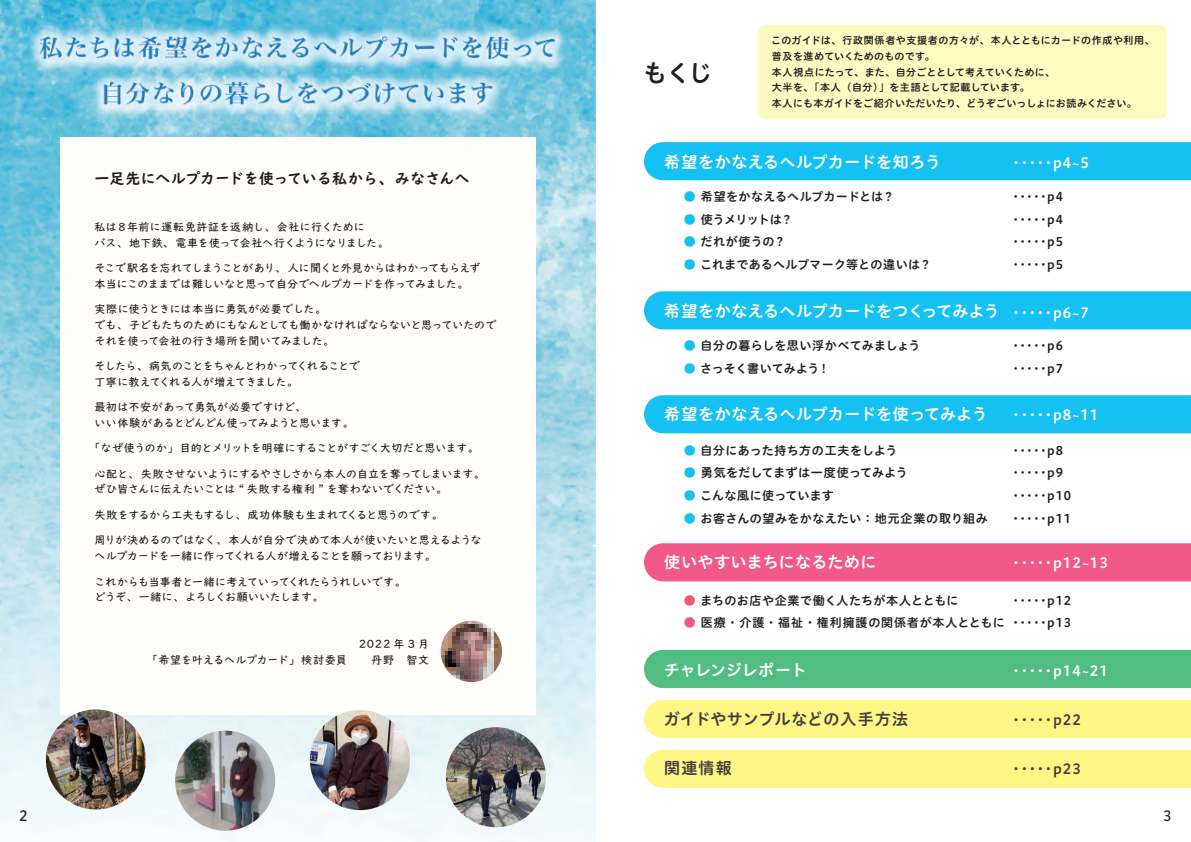
<style>
.page{position:relative;width:1191px;height:842px;background:#fff}
.page>*{position:absolute;margin:0;border:0;box-sizing:border-box;transform-origin:0 0}
.t1{font:24px "Hiragino UD Sans R Std W6";color:#231f20}
.t2{font:16px "Hiragino UD Sans R Std W6";letter-spacing:.02em;color:#fff}
.t3{font:16px "Hiragino UD Sans R Std W6";letter-spacing:.02em;color:#3e3e3f}
.t4{font:16px "Hiragino UD Sans R Std W6";letter-spacing:-.005em;color:#fff}
.t5{font:700 15px "UD Digi Kyokasho Pro N";letter-spacing:-.005em;color:#231f20}
.t6{font:14px "Hiragino UD Sans R Std W6";letter-spacing:.075em;color:#fff}
.t7{font:14px "Hiragino UD Sans R Std W6";letter-spacing:.075em;color:#3e3e3f}
.t8{font:14px "Hiragino UD Sans R Std W5";color:#231f20}
.t9{font:12px/22.7px "Hiragino UD Sans R Std W6";letter-spacing:.03em;color:#231f20;text-align:justify}
.t10{font:12px/22.7px "Hiragino UD Sans R Std W6";letter-spacing:.075em;color:#231f20}
.t11{font:12px "Hiragino UD Sans R Std W6";color:#231f20}
.t12{font:12px "Hiragino UD Sans R Std W6";letter-spacing:-.05em;color:#231f20}
.t13{font:500 11px/15.6px "UD Digi Kyokasho Pro N";letter-spacing:-.015em;color:#231f20}
.t14{font:500 11px/15.6px "UD Digi Kyokasho Pro N";letter-spacing:.005em;color:#231f20}
.t15{font:500 11px/15.6px "UD Digi Kyokasho Pro N";letter-spacing:-.05em;color:#231f20}
.t16{font:500 11px "UD Digi Kyokasho Pro N";letter-spacing:-.035em;color:#231f20}
.t17{font:10px/15.6px "Hiragino UD Sans R Std W6";letter-spacing:.025em;color:#231f20}
.s1{color:#15c0f2}
.s2{color:#1fc2f3}
.s3{color:#f05978}
</style>
<div class="page">
<img style="left:0;top:0;width:596px;height:842px">
<div style="left:758px;top:25px;width:409px;height:94px;background:#fffac1;border-radius:8px"></div>
<div style="left:644px;top:142px;width:547px;height:38px;background:#15c0f2"></div>
<div style="left:644px;top:291px;width:547px;height:38px;background:#15c0f2"></div>
<div style="left:644px;top:395px;width:547px;height:38px;background:#15c0f2"></div>
<div style="left:644px;top:543px;width:547px;height:38px;background:#f05988"></div>
<div style="left:644px;top:650px;width:547px;height:38px;background:#51bd83"></div>
<div style="left:644px;top:700px;width:547px;height:38px;background:#fff685"></div>
<div style="left:644px;top:750px;width:547px;height:38px;background:#fff685"></div>
<div style="left:60px;top:138px;width:475px;height:577px;background:#fffefa"></div>
<img style="left:46px;top:709px;width:100px;height:100px;border-radius:50px">
<img style="left:175px;top:731px;width:100px;height:100px;border-radius:50px">
<img style="left:310px;top:710px;width:100px;height:100px;border-radius:50px">
<img style="left:446px;top:727px;width:100px;height:100px;border-radius:50px">
<img style="left:441px;top:621px;width:61px;height:61px;border-radius:31px">
<h3 class="t5" style="left:95px;top:166px;width:377px">一足先にヘルプカードを使っている私から、みなさんへ</h3>
<p class="t14" style="left:95px;top:219px;width:296px">私は８年前に運転免許証を返納し、会社に行くために<br>バス、地下鉄、電車を使って会社へ行くようになりました。</p>
<p class="t13" style="left:95px;top:260px;width:387px">そこで駅名を忘れてしまうことがあり、人に聞くと外見からはわかってもらえず本当にこのままでは難しいなと思って自分でヘルプカードを作ってみました。</p>
<p class="t13" style="left:95px;top:301px;width:403px">実際に使うときには本当に勇気が必要でした。<br>でも、子どもたちのためにもなんとしても働かなければならないと思っていたのでそれを使って会社の行き場所を聞いてみました。</p>
<p class="t15" style="left:95px;top:358px;width:267px">そしたら、病気のことをちゃんとわかってくれることで丁寧に教えてくれる人が増えてきました。</p>
<p class="t13" style="left:95px;top:399px;width:261px">最初は不安があって勇気が必要ですけど、<br>いい体験があるとどんどん使ってみようと思います。</p>
<p class="t16" style="left:89px;top:439px;width:392px">「なぜ使うのか」目的とメリットを明確にすることがすごく大切だと思います。</p>
<p class="t13" style="left:95px;top:465px;width:392px">心配と、失敗させないようにするやさしさから本人の自立を奪ってしまいます。ぜひ皆さんに伝えたいことは “ 失敗する権利 ” を奪わないでください。</p>
<p class="t13" style="left:95px;top:507px;width:350px">失敗をするから工夫もするし、成功体験も生まれてくると思うのです。</p>
<p class="t13" style="left:95px;top:532px;width:389px">周りが決めるのではなく、本人が自分で決めて本人が使いたいと思えるようなヘルプカードを一緒に作ってくれる人が増えることを願っております。</p>
<p class="t13" style="left:95px;top:573px;width:313px">これからも当事者と一緒に考えていってくれたらうれしいです。どうぞ、一緒に、よろしくお願いいたします。</p>
<p class="t14" style="left:147px;top:651px;width:355px">「希望を叶えるヘルプカード」検討委員　　丹野　智文　　　　　　</p>
<h1 class="t1" style="left:643px;top:55px;width:71px">もくじ</h1>
<p class="t17" style="left:771px;top:32px;width:385px">このガイドは、行政関係者や支援者の方々が、本人とともにカードの作成や利用、普及を進めていくためのものです。<br>本人視点にたって、また、自分ごととして考えていくために、<br>大半を、「本人（自分）」を主語として記載しています。<br>本人にも本ガイドをご紹介いただいたり、どうぞごいっしょにお読みください。</p>
<h2 class="t2" style="left:664px;top:149px;width:278px">希望をかなえるヘルプカードを知ろう</h2>
<p class="t6" style="left:1009px;top:152px;width:81px">・・・・・p4~5</p>
<p class="t9" style="left:684px;top:184px;width:212px"><span class="s1">●</span> 希望をかなえるヘルプカードとは？</p>
<p class="t12" style="left:684px;top:210px;width:111px"><span class="s1">●</span> 使うメリットは？</p>
<p class="t9" style="left:684px;top:230px;width:103px"><span class="s1">●</span> だれが使うの？</p>
<p class="t9" style="left:684px;top:252px;width:249px"><span class="s1">●</span> これまであるヘルプマーク等との違いは？</p>
<p class="t9" style="left:1009px;top:184px;width:55px">・・・・・p4・・・・・p4・・・・・p5・・・・・p5</p>
<h2 class="t2" style="left:664px;top:298px;width:337px">希望をかなえるヘルプカードをつくってみよう</h2>
<p class="t6" style="left:1009px;top:302px;width:81px">・・・・・p6~7</p>
<p class="t9" style="left:684px;top:333px;width:238px"><span class="s1">●</span> 自分の暮らしを思い浮かべてみましょう</p>
<p class="t11" style="left:684px;top:359px;width:147px"><span class="s2">●</span> さっそく書いてみよう！</p>
<p class="t9" style="left:1009px;top:333px;width:55px">・・・・・p6・・・・・p7</p>
<h2 class="t2" style="left:664px;top:402px;width:325px">希望をかなえるヘルプカードを使ってみよう</h2>
<p class="t6" style="left:1009px;top:404px;width:91px">・・・・・p8~11</p>
<p class="t9" style="left:684px;top:438px;width:215px"><span class="s1">●</span> 自分にあった持ち方の工夫をしよう</p>
<p class="t9" style="left:684px;top:461px;width:225px"><span class="s1">●</span> 勇気をだしてまずは一度使ってみよう</p>
<p class="t9" style="left:684px;top:483px;width:203px"><span class="s1">●</span> こんな風に使っています　　　　</p>
<p class="t9" style="left:684px;top:506px;width:305px"><span class="s1">●</span> お客さんの望みをかなえたい：地元企業の取り組み</p>
<p class="t10" style="left:1009px;top:438px;width:63px">・・・・・p8・・・・・p9・・・・・p10・・・・・p11</p>
<h2 class="t2" style="left:664px;top:550px;width:214px">使いやすいまちになるために</h2>
<p class="t6" style="left:1009px;top:552px;width:100px">・・・・・p12~13</p>
<p class="t9" style="left:684px;top:588px;width:276px"><span class="s3">●</span> まちのお店や企業で働く人たちが本人とともに</p>
<p class="t10" style="left:684px;top:611px;width:389px"><span class="s3">●</span> 医療・介護・福祉・権利擁護の関係者が本人とともに・・・・・p13</p>
<p class="t9" style="left:1009px;top:588px;width:63px">・・・・・p12</p>
<h2 class="t4" style="left:664px;top:657px;width:144px">チャレンジレポート</h2>
<p class="t6" style="left:1009px;top:660px;width:100px">・・・・・p14~21</p>
<h2 class="t3" style="left:663px;top:707px;width:246px">ガイドやサンプルなどの入手方法</h2>
<p class="t7" style="left:1009px;top:709px;width:73px">・・・・・p22</p>
<h2 class="t3" style="left:664px;top:755px;width:69px">関連情報</h2>
<p class="t7" style="left:1009px;top:758px;width:73px">・・・・・p23</p>
<p class="t8" style="left:19px;top:805px;width:10px">2</p>
<p class="t8" style="left:1163px;top:805px;width:10px">3</p>
</div>
